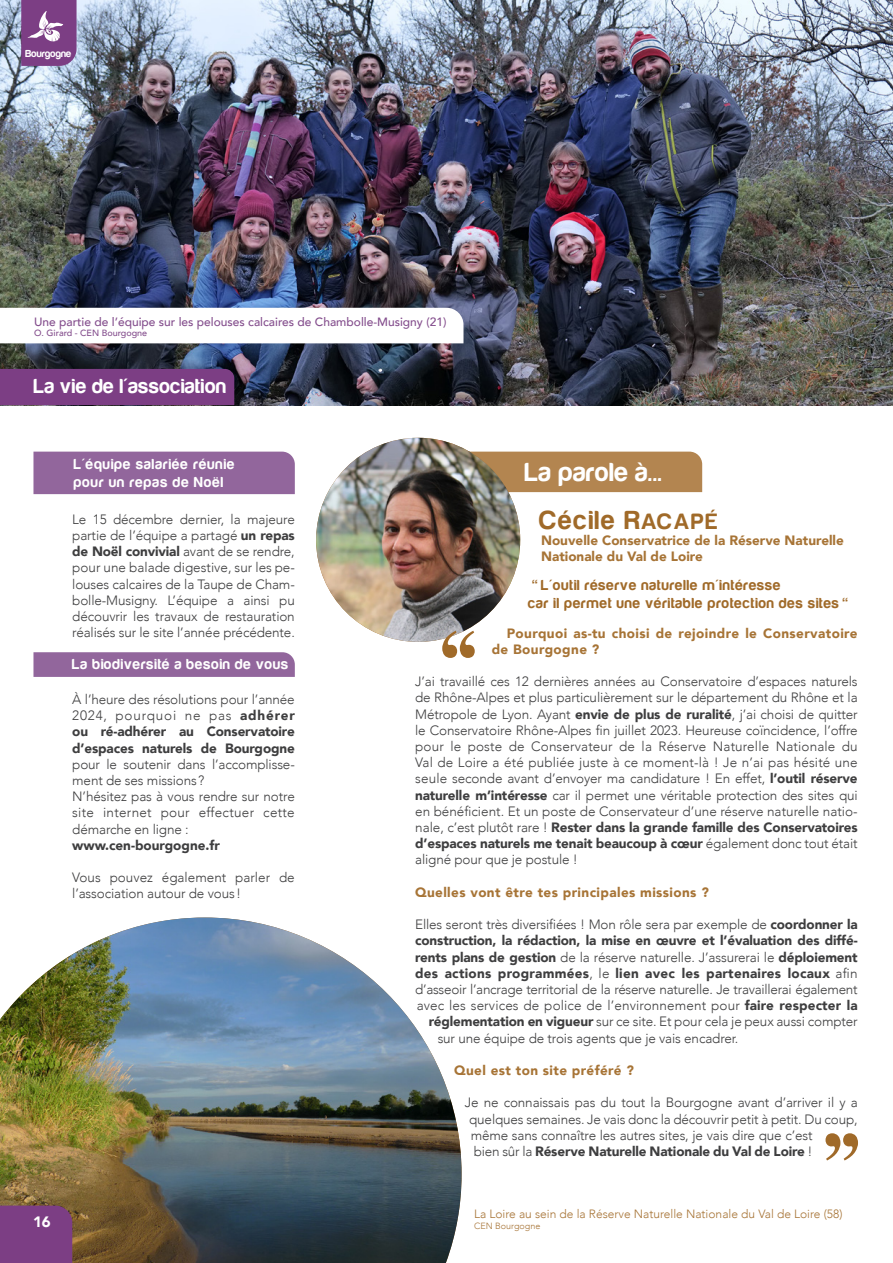
<style>
.page{position:relative;width:893px;height:1263px;background:#fff}
.page>*{position:absolute;margin:0;border:0;box-sizing:border-box;transform-origin:0 0}
.t1{font:27px "Harabara";letter-spacing:.03em;color:#fff}
.t2{font:27px "Harabara";letter-spacing:.075em;color:#a06a29}
.t3{font:21px "Harabara";letter-spacing:.03em;color:#fff}
.t4{font:15px "Harabara";letter-spacing:.06em;color:#a06a29}
.t5{font:15px "Harabara";letter-spacing:.07em;color:#fff}
.t6{font:900 15px "Avenir";color:#fff}
.t7{font:300 13.5px/16.2px "Avenir";letter-spacing:-.01em;color:#3e3e3f;text-align:justify}
.t8{font:900 13.5px "Avenir";letter-spacing:-.01em;color:#3e3e3f}
.t9{font:900 13.5px/16.2px "Avenir";letter-spacing:.03em;color:#a77436}
.t10{font:900 13.5px/16.2px "Avenir";color:#a77436}
.t11{font:300 13.5px "Avenir";letter-spacing:.01em;color:#3e3e3f}
.t12{font:900 13.5px "Avenir";letter-spacing:.02em;color:#3e3e3f}
.t13{font:500 12px "Avenir";color:#844e8d}
.t14{font:300 12px "Avenir";color:#a77436}
.t15{font:10.5px "Harabara";letter-spacing:.005em;color:#fff}
.t16{font:500 9px "Avenir";color:#844e8d}
.t17{font:300 9px "Avenir";color:#a77436}
.s1{font-weight:900}
.s2{font-family:"Harabara SC850";font-size:22.95px}
.s3{font-weight:300}
</style>
<div class="page">
<img style="left:0;top:917px;width:462px;height:346px">
<img style="left:0;top:0;width:893px;height:405px">
<svg style="left:0;top:308px;width:463px;height:35px"></svg>
<svg style="left:21px;top:0;width:56px;height:66px;background:#895391"></svg>
<div style="left:0;top:369px;width:234px;height:36px;background:#7c3e84"></div>
<div style="left:470px;top:452px;width:232px;height:40px;background:#b38550"></div>
<img style="left:316px;top:438px;width:204px;height:204px;border-radius:102px">
<svg style="left:442px;top:631px;width:33px;height:27px"></svg>
<svg style="left:825px;top:1133px;width:33px;height:27px"></svg>
<div style="left:0;top:1205px;width:72px;height:58px;background:#7c3e84"></div>
<div style="left:33px;top:452px;width:262px;height:42px;background:#92669c"></div>
<svg style="left:33px;top:652px;width:262px;height:25px;background:#94699e"></svg>
<p class="t15" style="left:26px;top:48px;width:47px">Bourgogne</p>
<p class="t13" style="left:34px;top:311px;width:414px">Une partie de l’équipe sur les pelouses calcaires de Chambolle-Musigny (21)</p>
<p class="t16" style="left:34px;top:325px;width:115px">O. Girard - CEN Bourgogne</p>
<p class="t3" style="left:34px;top:375px;width:194px">La vie de l'association</p>
<p class="t5" style="left:74px;top:456px;width:162px">L'équipe salariée réunie</p>
<p class="t5" style="left:74px;top:474px;width:151px">pour un repas de Noël</p>
<p class="t7" style="left:72px;top:511px;width:224px">Le 15 décembre dernier, la majeure partie de l’équipe a partagé <span class="s1">un repas de Noël convivial</span> avant de se rendre, pour une balade digestive, sur les pe&shy;louses calcaires de la Taupe de Cham&shy;bolle-Musigny. L’équipe a ainsi pu découvrir les travaux de restauration réalisés sur le site l’année précédente.</p>
<p class="t5" style="left:72px;top:657px;width:217px">La biodiversité a besoin de vous</p>
<p class="t7" style="left:72px;top:691px;width:224px">À l’heure des résolutions pour l’année 2024, pourquoi ne pas <span class="s1">adhérer ou ré-adhérer au Conservatoire d’espaces naturels de Bourgogne </span>pour le soutenir dans l’accomplisse&shy;ment de ses missions?</p>
<p class="t7" style="left:72px;top:788px;width:224px">N’hésitez pas à vous rendre sur notre site internet pour effectuer cette démarche en ligne :</p>
<p class="t8" style="left:72px;top:833px;width:149px">www.cen-bourgogne.fr</p>
<p class="t7" style="left:72px;top:869px;width:224px">Vous pouvez également parler de l’association autour de vous!</p>
<p class="t6" style="left:33px;top:1209px;width:19px">16</p>
<p class="t1" style="left:525px;top:458px;width:138px">La parole à...</p>
<p class="t2" style="left:540px;top:506px;width:180px">Cécile R<span class="s2">ACAPÉ</span></p>
<p class="t10" style="left:541px;top:532px;width:304px">Nouvelle Conservatrice de la Réserve Naturelle<br>Nationale du Val de Loire</p>
<p class="t4" style="left:532px;top:577px;width:250px">" L'outil réserve naturelle m'intéresse</p>
<p class="t4" style="left:528px;top:595px;width:321px">car il permet une véritable protection des sites "</p>
<p class="t9" style="left:492px;top:624px;width:367px;text-indent:15px">Pourquoi as-tu choisi de rejoindre le Conservatoire de Bourgogne ?</p>
<p class="t7" style="left:415px;top:673px;width:444px">J’ai travaillé ces 12 dernières années au Conservatoire d’espaces naturels de Rhône-Alpes et plus particulièrement sur le département du Rhône et la Métropole de Lyon. Ayant <span class="s1">envie de plus de ruralité</span>, j’ai choisi de quitter le Conservatoire Rhône-Alpes fin juillet 2023. Heureuse coïncidence, l’offre pour le poste de Conservateur de la Réserve Naturelle Nationale du Val de Loire a été publiée juste à ce moment-là ! Je n’ai pas hésité une seule seconde avant d’envoyer ma candidature ! En effet, <span class="s1">l’outil réserve naturelle m’intéresse</span> car il permet une véritable protection des sites qui en bénéficient. Et un poste de Conservateur d’une réserve naturelle natio&shy;nale, c’est plutôt rare ! <span class="s1">Rester dans la grande famille des Conservatoires d’espaces naturels me tenait beaucoup à cœur</span> également donc tout était aligné pour que je postule !</p>
<p class="t9" style="left:415px;top:884px;width:295px">Quelles vont être tes principales missions ?</p>
<p class="t7" style="left:415px;top:916px;width:444px">Elles seront très diversifiées ! Mon rôle sera par exemple de <span class="s1">coordonner la</span></p>
<p class="t8" style="left:415px;top:929px;width:444px">construction, la rédaction, la mise en œuvre et l’évaluation des diffé-</p>
<p class="t7" style="left:415px;top:949px;width:444px"><span class="s1">rents plans de gestion</span> de la réserve naturelle. J’assurerai le <span class="s1">déploiement</span></p>
<p class="t12" style="left:415px;top:961px;width:444px">des actions programmées<span class="s3">, le</span> lien avec les partenaires locaux <span class="s3">afin</span></p>
<p class="t7" style="left:415px;top:981px;width:444px">d’asseoir l’ancrage territorial de la réserve naturelle. Je travaillerai également</p>
<p class="t11" style="left:417px;top:997px;width:442px">avec les services de police de l’environnement pour <span class="s1">faire respecter la</span></p>
<p class="t7" style="left:429px;top:1014px;width:431px"><span class="s1">réglementation en vigueur</span> sur ce site. Et pour cela je peux aussi compter</p>
<p class="t7" style="left:438px;top:1030px;width:302px">sur une équipe de trois agents que je vais encadrer.</p>
<p class="t9" style="left:454px;top:1062px;width:181px">Quel est ton site préféré ?</p>
<p class="t7" style="left:465px;top:1095px;width:395px">Je ne connaissais pas du tout la Bourgogne avant d’arriver il y a</p>
<p class="t7" style="left:469px;top:1111px;width:390px">quelques semaines. Je vais donc la découvrir petit à petit. Du coup,</p>
<p class="t7" style="left:471px;top:1127px;width:343px">même sans connaître les autres sites, je vais dire que c’est</p>
<p class="t8" style="left:474px;top:1140px;width:340px"><span class="s3">bien sûr la</span> Réserve Naturelle Nationale du Val de Loire <span class="s3">!</span></p>
<p class="t14" style="left:474px;top:1206px;width:370px">La Loire au sein de la Réserve Naturelle Nationale du Val de Loire (58)</p>
<p class="t17" style="left:474px;top:1220px;width:68px">CEN Bourgogne</p>
</div>
